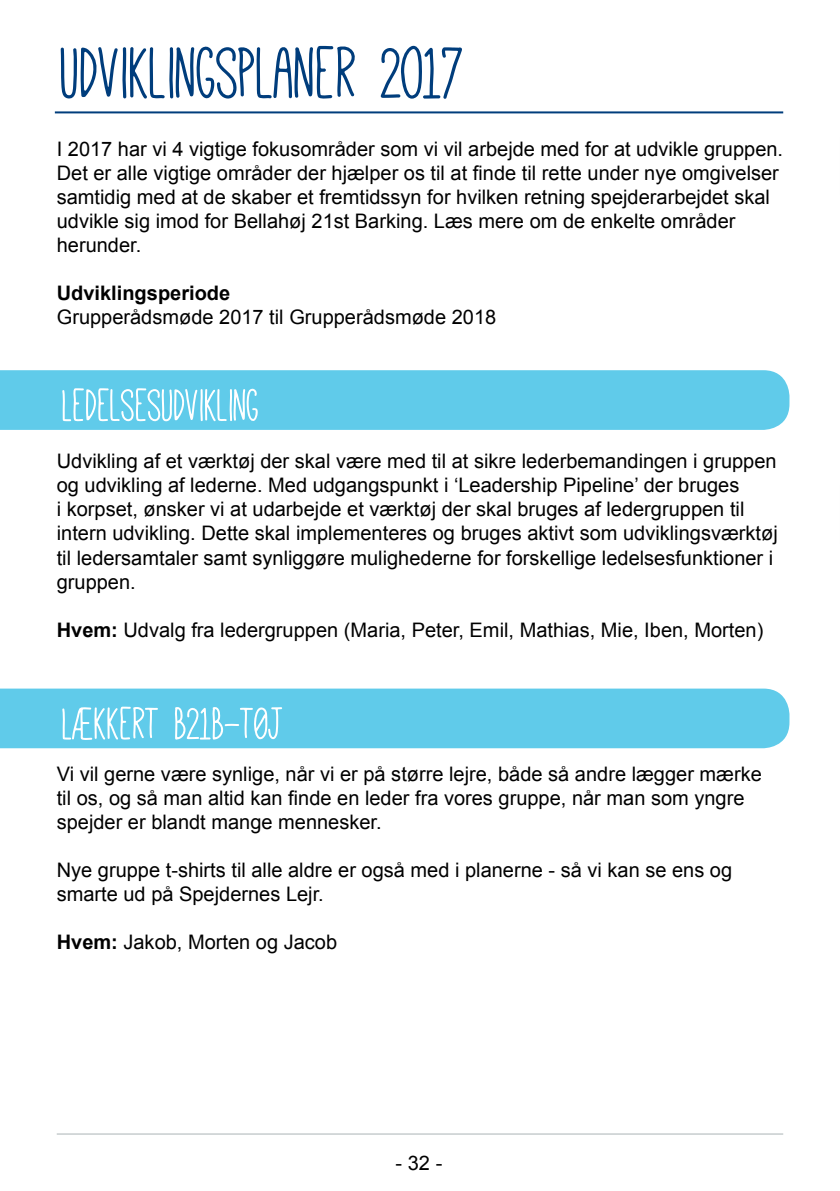
<style>
.page{position:relative;width:840px;height:1191px;background:#fff}
.page>*{position:absolute;margin:0;border:0;box-sizing:border-box;transform-origin:0 0}
.t1{font:80px "Mathlete Bulky";color:#003d7c}
.t2{font:50px "Mathlete Bulky";color:#fff}
.t3{font:20px/24px "Arial";color:#000}
.t4{font:700 20px "Arial";color:#000}
.s1{font-weight:700}
</style>
<div class="page">
<hr style="left:55px;top:111px;width:727px;height:2px;background:#003d7c">
<hr style="left:57px;top:1133px;width:725px;height:1px;background:#aab3b6">
<div style="left:0;top:370px;width:789px;height:60px;background:#60cbea"></div>
<div style="left:0;top:688px;width:789px;height:60px;background:#60cbea"></div>
<h1 class="t1" style="left:60px;top:34px;width:406px">UDVIKLINGSPLANER 2017</h1>
<p class="t3" style="left:57px;top:137px;width:727px">I 2017 har vi 4 vigtige fokusområder som vi vil arbejde med for at udvikle gruppen.<br>Det er alle vigtige områder der hjælper os til at finde til rette under nye omgivelser samtidig med at de skaber et fremtidssyn for hvilken retning spejderarbejdet skal udvikle sig imod for Bellahøj 21st Barking. Læs mere om de enkelte områder herunder.</p>
<p class="t4" style="left:57px;top:280px;width:175px">Udviklingsperiode</p>
<p class="t3" style="left:57px;top:305px;width:441px">Grupperådsmøde 2017 til Grupperådsmøde 2018</p>
<h2 class="t2" style="left:62px;top:381px;width:198px">LEDELSESUDVIKLING</h2>
<p class="t3" style="left:57px;top:449px;width:722px">Udvikling af et værktøj der skal være med til at sikre lederbemandingen i gruppen og udvikling af lederne. Med udgangspunkt i ‘Leadership Pipeline’ der bruges<br>i korpset, ønsker vi at udarbejde et værktøj der skal bruges af ledergruppen til intern udvikling. Dette skal implementeres og bruges aktivt som udviklingsværktøj til ledersamtaler samt synliggøre mulighederne for forskellige ledelsesfunktioner i gruppen.</p>
<p class="t3" style="left:57px;top:617px;width:707px"><span class="s1">Hvem:</span> Udvalg fra ledergruppen (Maria, Peter, Emil, Mathias, Mie, Iben, Morten)</p>
<h2 class="t2" style="left:62px;top:699px;width:223px">LÆKKERT B21B-TØJ</h2>
<p class="t3" style="left:57px;top:761px;width:706px">Vi vil gerne være synlige, når vi er på større lejre, både så andre lægger mærke til os, og så man altid kan finde en leder fra vores gruppe, når man som yngre spejder er blandt mange mennesker.</p>
<p class="t3" style="left:57px;top:857px;width:676px">Nye gruppe t-shirts til alle aldre er også med i planerne - så vi kan se ens og smarte ud på Spejdernes Lejr.</p>
<p class="t3" style="left:57px;top:929px;width:282px"><span class="s1">Hvem:</span> Jakob, Morten og Jacob</p>
<p class="t3" style="left:395px;top:1151px;width:48px">- 32 -</p>
</div>
